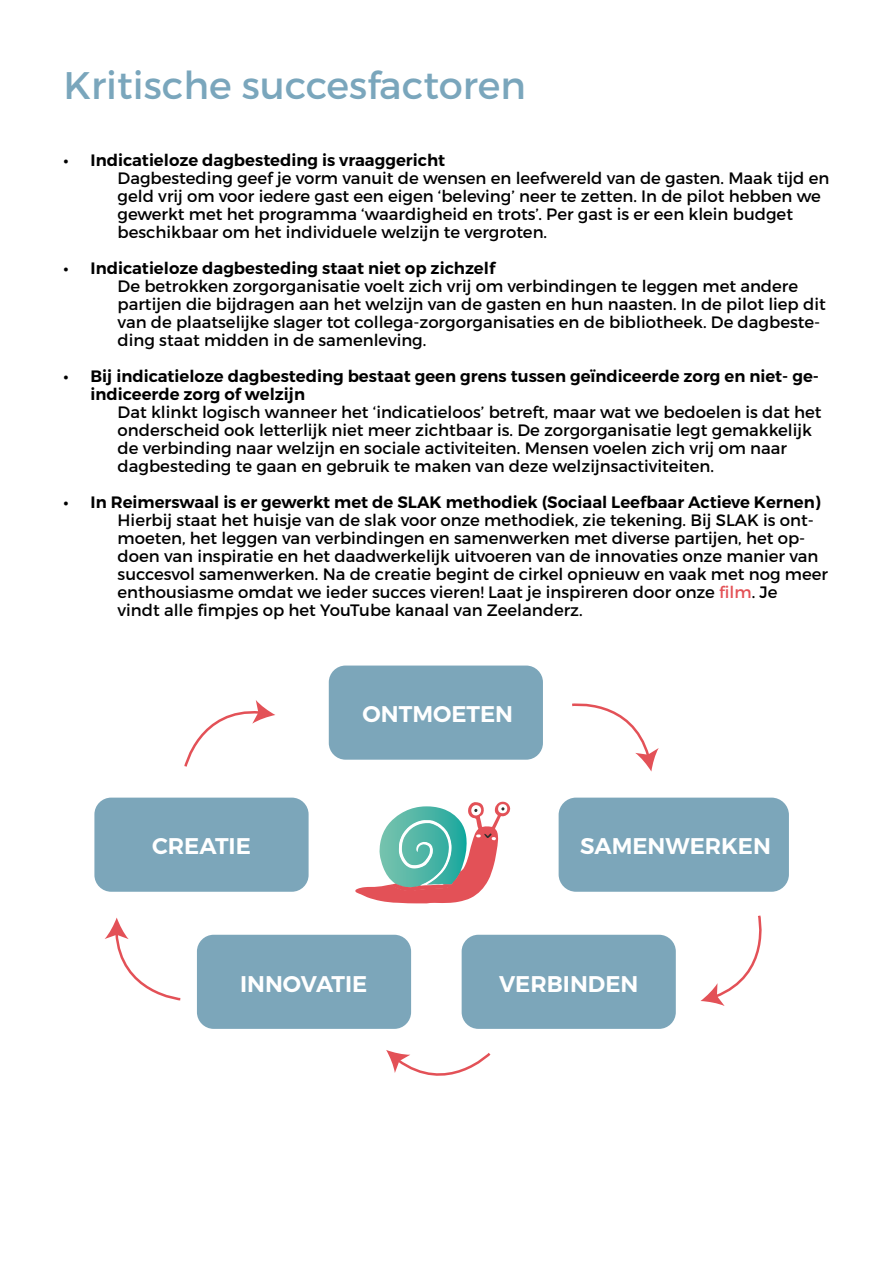
<style>
.page{position:relative;width:893px;height:1263px;background:#fff}
.page>*{position:absolute;margin:0;border:0;box-sizing:border-box;transform-origin:0 0}
.t1{font:38.4px "Montserrat";color:#7aa6bc}
.t2{font:600 22.65px "Montserrat";color:#fff}
.t3{font:16.5px/18px "Montserrat";color:#000}
.t4{font:600 16.5px/18px "Montserrat";color:#000}
.s1{color:#e35257}
</style>
<div class="page">
<div style="left:329px;top:665px;width:214px;height:95px;background:#7ca6ba;border-radius:17px"></div>
<svg style="left:355px;top:801px;width:156px;height:102px"></svg>
<div style="left:559px;top:798px;width:230px;height:94px;background:#7ca6ba;border-radius:17px"></div>
<div style="left:94px;top:798px;width:215px;height:94px;background:#7ca6ba;border-radius:17px"></div>
<div style="left:462px;top:935px;width:214px;height:94px;background:#7ca6ba;border-radius:17px"></div>
<div style="left:197px;top:935px;width:214px;height:94px;background:#7ca6ba;border-radius:17px"></div>
<svg style="left:572px;top:703px;width:87px;height:68px"></svg>
<svg style="left:700px;top:915px;width:62px;height:91px"></svg>
<svg style="left:386px;top:1050px;width:105px;height:26px"></svg>
<svg style="left:105px;top:917px;width:76px;height:84px"></svg>
<svg style="left:184px;top:700px;width:91px;height:67px"></svg>
<h1 class="t1" style="left:64px;top:62px;width:464px">Kritische succesfactoren</h1>
<p class="t4" style="left:64px;top:151px;width:383px">• Indicatieloze dagbesteding is vraaggericht</p>
<p class="t3" style="left:118px;top:169px;width:713px">Dagbesteding geef je vorm vanuit de wensen en leefwereld van de gasten. Maak tijd en geld vrij om voor iedere gast een eigen ‘beleving’ neer te zetten. In de pilot hebben we gewerkt met het programma ‘waardigheid en trots’. Per gast is er een klein budget beschikbaar om het individuele welzijn te vergroten.</p>
<p class="t4" style="left:64px;top:259px;width:433px">• Indicatieloze dagbesteding staat niet op zichzelf</p>
<p class="t3" style="left:118px;top:277px;width:710px">De betrokken zorgorganisatie voelt zich vrij om verbindingen te leggen met andere partijen die bijdragen aan het welzijn van de gasten en hun naasten. In de pilot liep dit van de plaatselijke slager tot collega-zorgorganisaties en de bibliotheek. De dagbeste&shy;ding staat midden in de samenleving.</p>
<p class="t4" style="left:91px;top:367px;width:730px;text-indent:-27px">• Bij indicatieloze dagbesteding bestaat geen grens tussen geïndiceerde zorg en niet- ge&shy;ïndiceerde zorg of welzijn</p>
<p class="t3" style="left:118px;top:403px;width:705px">Dat klinkt logisch wanneer het ‘indicatieloos’ betreft, maar wat we bedoelen is dat het onderscheid ook letterlijk niet meer zichtbaar is. De zorgorganisatie legt gemakkelijk de verbinding naar welzijn en sociale activiteiten. Mensen voelen zich vrij om naar dagbesteding te gaan en gebruik te maken van deze welzijnsactiviteiten.</p>
<p class="t4" style="left:64px;top:493px;width:758px">• In Reimerswaal is er gewerkt met de SLAK methodiek (Sociaal Leefbaar Actieve Kernen)</p>
<p class="t3" style="left:118px;top:511px;width:712px">Hierbij staat het huisje van de slak voor onze methodiek, zie tekening. Bij SLAK is ont&shy;moeten, het leggen van verbindingen en samenwerken met diverse partijen, het op&shy;doen van inspiratie en het daadwerkelijk uitvoeren van de innovaties onze manier van succesvol samenwerken. Na de creatie begint de cirkel opnieuw en vaak met nog meer enthousiasme omdat we ieder succes vieren! Laat je inspireren door onze <span class="s1">film</span>. Je<br>vindt alle fimpjes op het YouTube kanaal van Zeelanderz.</p>
<h2 class="t2" style="left:152px;top:832px;width:100px">CREATIE</h2>
<h2 class="t2" style="left:362px;top:699px;width:152px">ONTMOETEN</h2>
<h2 class="t2" style="left:580px;top:832px;width:192px">SAMENWERKEN</h2>
<h2 class="t2" style="left:240px;top:970px;width:129px">INNOVATIE</h2>
<h2 class="t2" style="left:499px;top:970px;width:141px">VERBINDEN</h2>
</div>
